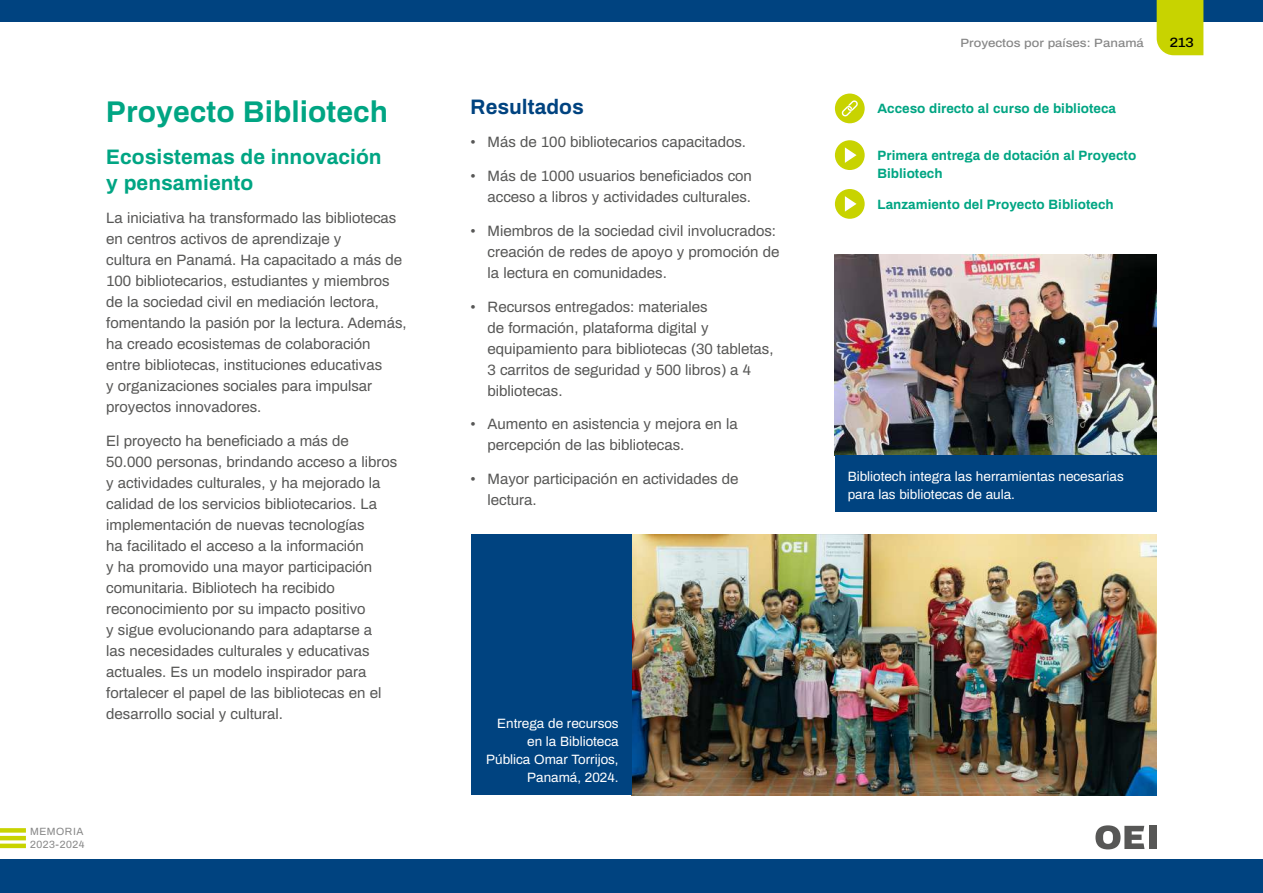
<style>
.page{position:relative;width:1263px;height:893px;background:#fff}
.page>*{position:absolute;margin:0;border:0;box-sizing:border-box;transform-origin:0 0}
.t1{font:700 30px "Archivo";color:#00a583}
.t2{font:700 21px/25.2px "Archivo";color:#00a583}
.t3{font:700 21px "Archivo";color:#004380}
.t4{font:15px/21px "Archivo";color:#575756}
.t5{font:13.5px/18px "Archivo";color:#fff}
.t6{font:700 13.5px/18px "Archivo";color:#00a583}
.t7{font:500 13.5px "Archivo";color:#000;scale:1.1 1}
.t8{font:500 12px "Archivo";color:#878787;scale:1.1 1}
.t9{font:10.5px/12.6px "Archivo";letter-spacing:.05em;color:#878787}
</style>
<div class="page">
<div style="left:0;top:0;width:1263px;height:21px;background:#004380"></div>
<div style="left:0;top:859px;width:1263px;height:34px;background:#004380"></div>
<div style="left:1157px;top:0;width:46px;height:55px;background:#c8d300"></div>
<svg style="left:1095px;top:825px;width:49px;height:24px"></svg>
<div style="left:1149px;top:826px;width:8px;height:23px;background:#575756"></div>
<hr style="left:0;top:844px;width:26px;height:4px;background:#c8d300">
<hr style="left:0;top:836px;width:26px;height:4px;background:#c8d300">
<div style="left:0;top:828px;width:26px;height:5px;background:#c8d300"></div>
<img style="left:631px;top:534px;width:526px;height:261px">
<img style="left:835px;top:254px;width:322px;height:201px">
<div style="left:835px;top:455px;width:322px;height:56px;background:#004380"></div>
<div style="left:471px;top:534px;width:160px;height:261px;background:#004380"></div>
<div style="left:835px;top:94px;width:30px;height:29px;background:#c8d300;border-radius:50%"></div>
<svg style="left:842px;top:100px;width:16px;height:16px"></svg>
<div style="left:835px;top:140px;width:30px;height:30px;background:#c8d300;border-radius:50%"></div>
<svg style="left:845px;top:147px;width:11px;height:16px"></svg>
<div style="left:835px;top:189px;width:30px;height:30px;background:#c8d300;border-radius:50%"></div>
<svg style="left:845px;top:196px;width:11px;height:16px"></svg>
<h1 class="t1" style="left:106px;top:90px;width:283px">Proyecto Bibliotech</h1>
<h2 class="t2" style="left:106px;top:144px;width:277px">Ecosistemas de innovación y pensamiento</h2>
<p class="t4" style="left:106px;top:207px;width:302px">La iniciativa ha transformado las bibliotecas en centros activos de aprendizaje y<br>cultura en Panamá. Ha capacitado a más de 100 bibliotecarios, estudiantes y miembros de la sociedad civil en mediación lectora, fomentando la pasión por la lectura. Además, ha creado ecosistemas de colaboración entre bibliotecas, instituciones educativas<br>y organizaciones sociales para impulsar proyectos innovadores.</p>
<p class="t4" style="left:106px;top:430px;width:292px">El proyecto ha beneficiado a más de 50.000 personas, brindando acceso a libros y actividades culturales, y ha mejorado la calidad de los servicios bibliotecarios. La implementación de nuevas tecnologías<br>ha facilitado el acceso a la información<br>y ha promovido una mayor participación comunitaria. Bibliotech ha recibido reconocimiento por su impacto positivo<br>y sigue evolucionando para adaptarse a<br>las necesidades culturales y educativas actuales. Es un modelo inspirador para fortalecer el papel de las bibliotecas en el desarrollo social y cultural.</p>
<p class="t9" style="left:30px;top:825px;width:56px">MEMORIA<br>2023-2024</p>
<p class="t8" style="left:960px;top:34px;width:168px">Proyectos por países: Panamá</p>
<p class="t7" style="left:1170px;top:32px;width:23px">213</p>
<h2 class="t3" style="left:471px;top:91px;width:115px">Resultados</h2>
<p class="t4" style="left:471px;top:131px;width:277px">• Más de 100 bibliotecarios capacitados.</p>
<p class="t4" style="left:471px;top:164px;width:283px;text-align:right">• Más de 1000 usuarios beneficiados con acceso a libros y actividades culturales.</p>
<p class="t4" style="left:488px;top:219px;width:293px;text-indent:-17px">• Miembros de la sociedad civil involucrados: creación de redes de apoyo y promoción de la lectura en comunidades.</p>
<p class="t4" style="left:488px;top:295px;width:287px;text-indent:-17px">• Recursos entregados: materiales<br>de formación, plataforma digital y equipamiento para bibliotecas (30 tabletas, 3 carritos de seguridad y 500 libros) a 4 bibliotecas.</p>
<p class="t4" style="left:488px;top:413px;width:252px;text-indent:-17px">• Aumento en asistencia y mejora en la percepción de las bibliotecas.</p>
<p class="t4" style="left:488px;top:467px;width:252px;text-indent:-17px">• Mayor participación en actividades de lectura.</p>
<p class="t5" style="left:848px;top:466px;width:278px">Bibliotech integra las herramientas necesarias para las bibliotecas de aula.</p>
<p class="t6" style="left:877px;top:98px;width:240px">Acceso directo al curso de biblioteca</p>
<p class="t6" style="left:877px;top:146px;width:260px">Primera entrega de dotación al Proyecto<br>Bibliotech</p>
<p class="t6" style="left:877px;top:195px;width:238px">Lanzamiento del Proyecto Bibliotech</p>
<p class="t5" style="left:486px;top:714px;width:134px;text-align:right">Entrega de recursos en la Biblioteca<br>Pública Omar Torrijos,<br>Panamá, 2024.</p>
</div>
